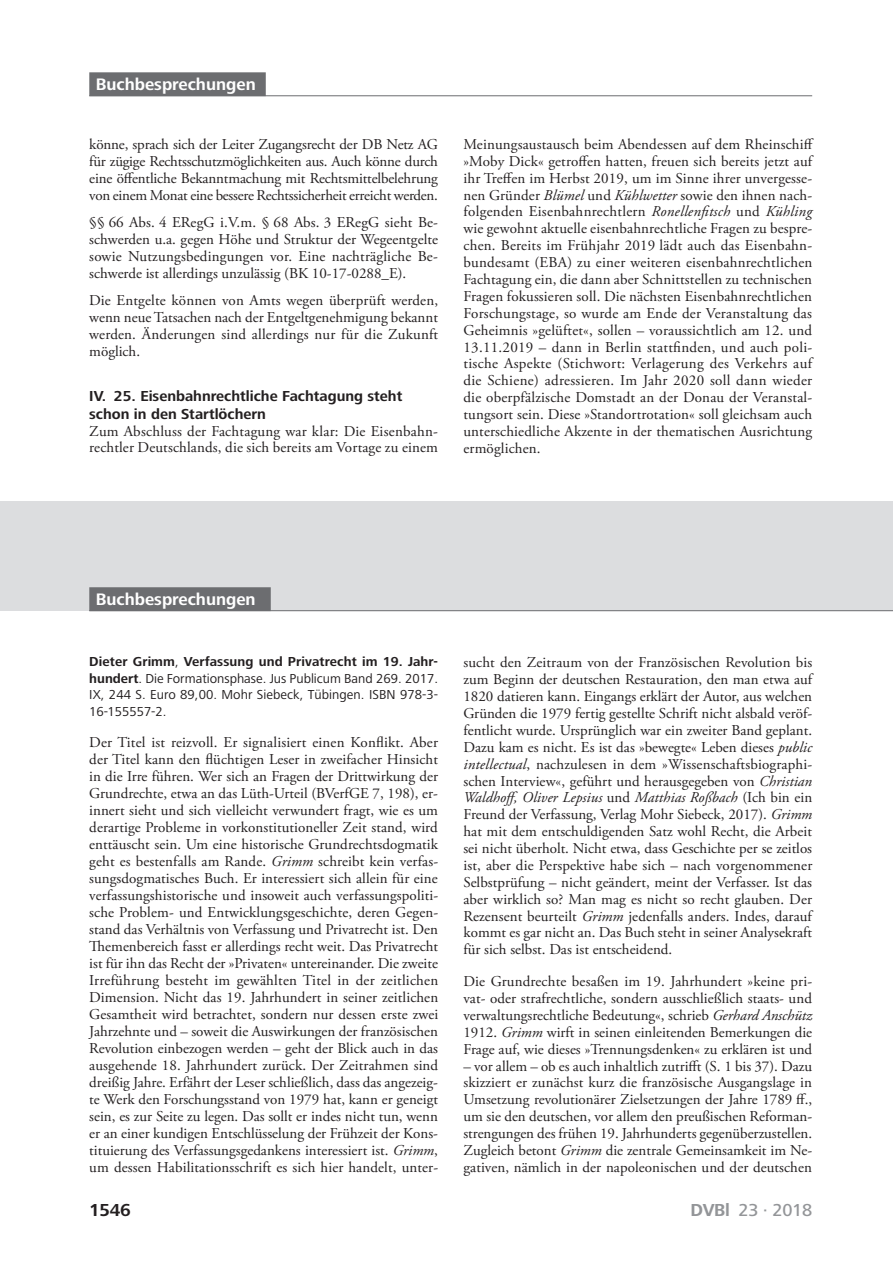
<style>
.page{position:relative;width:893px;height:1263px;background:#fff}
.page>*{position:absolute;margin:0;border:0;box-sizing:border-box;transform-origin:0 0}
.t1{font:500 18px "Frutiger Next LT";letter-spacing:-.015em;color:#939598}
.t2{font:700 18px "Frutiger Next LT";color:#231f20}
.t3{font:700 17.25px "Frutiger Next LT";color:#fff}
.t4{font:15px/17px "Adobe Garamond Pro";letter-spacing:.01em;color:#231f20;text-align:justify}
.t5{font:700 15px/18px "Frutiger Next LT";color:#231f20}
.t6{font:13.5px/16.6px "Frutiger Next LT";letter-spacing:.005em;color:#231f20;text-align:justify}
.s1{font-style:italic}
.s2{font-weight:700}
</style>
<div class="page">
<div style="left:89px;top:72px;width:177px;height:24px;background:#6c6d70"></div>
<hr style="left:89px;top:95px;width:723px;height:1px;background:#6c6d70">
<div style="left:0;top:502px;width:893px;height:109px;background:#dcdddf"></div>
<div style="left:89px;top:587px;width:182px;height:24px;background:#6c6d70"></div>
<hr style="left:89px;top:610px;width:804px;height:1px;background:#6c6d70">
<p class="t3" style="left:96px;top:74px;width:162px">Buchbesprechungen</p>
<p class="t4" style="left:89px;top:136px;width:350px">könne, sprach sich der Leiter Zugangsrecht der DB Netz AG für zügige Rechtsschutzmöglichkeiten aus. Auch könne durch eine öffentliche Bekanntmachung mit Rechtsmittelbelehrung von einem Monat eine bessere Rechtssicherheit erreicht werden.</p>
<p class="t4" style="left:89px;top:214px;width:350px">§§ 66 Abs. 4 ERegG i.V.m. § 68 Abs. 3 ERegG sieht Be&shy;schwerden u.a. gegen Höhe und Struktur der Wegeentgelte sowie Nutzungsbedingungen vor. Eine nachträgliche Be&shy;schwerde ist allerdings unzulässig (BK 10-17-0288_E).</p>
<p class="t4" style="left:89px;top:292px;width:350px">Die Entgelte können von Amts wegen überprüft werden, wenn neue Tatsachen nach der Entgeltgenehmigung bekannt werden. Änderungen sind allerdings nur für die Zukunft möglich.</p>
<p class="t5" style="left:89px;top:387px;width:315px">IV. 25. Eisenbahnrechtliche Fachtagung steht schon in den Startlöchern</p>
<p class="t4" style="left:89px;top:423px;width:350px">Zum Abschluss der Fachtagung war klar: Die Eisenbahn&shy;rechtler Deutschlands, die sich bereits am Vortage zu einem</p>
<p class="t4" style="left:463px;top:136px;width:352px;text-align:left">Meinungsaustausch beim Abendessen auf dem Rheinschiff »Moby Dick« getroffen hatten, freuen sich bereits jetzt auf ihr Treffen im Herbst 2019, um im Sinne ihrer unvergesse&shy;nen Gründer <span class="s1">Blümel</span> und <span class="s1">Kühlwetter</span> sowie den ihnen nach&shy;folgenden Eisenbahnrechtlern <span class="s1">Ronellenfitsch</span> und <span class="s1">Kühling </span>wie gewohnt aktuelle eisenbahnrechtliche Fragen zu bespre&shy;chen. Bereits im Frühjahr 2019 lädt auch das Eisenbahn&shy;bundesamt (EBA) zu einer weiteren eisenbahnrechtlichen Fachtagung ein, die dann aber Schnittstellen zu technischen Fragen fokussieren soll. Die nächsten Eisenbahnrechtlichen Forschungstage, so wurde am Ende der Veranstaltung das Geheimnis »gelüftet«, sollen – voraussichtlich am 12. und 13.11.2019 – dann in Berlin stattfinden, und auch poli&shy;tische Aspekte (Stichwort: Verlagerung des Verkehrs auf die Schiene) adressieren. Im Jahr 2020 soll dann wieder die oberpfälzische Domstadt an der Donau der Veranstal&shy;tungsort sein. Diese »Standortrotation« soll gleichsam auch unterschiedliche Akzente in der thematischen Ausrichtung ermöglichen.</p>
<p class="t3" style="left:96px;top:589px;width:162px">Buchbesprechungen</p>
<p class="t6" style="left:89px;top:653px;width:350px"><span class="s2">Dieter Grimm</span>, <span class="s2">Verfassung und Privatrecht im 19. Jahr&shy;hundert</span>. Die Formationsphase. Jus Publicum Band 269. 2017.<br>IX, 244 S. Euro 89,00. Mohr Siebeck, Tübingen. ISBN 978-3- 16-155557-2.</p>
<p class="t4" style="left:89px;top:734px;width:350px">Der Titel ist reizvoll. Er signalisiert einen Konflikt. Aber der Titel kann den flüchtigen Leser in zweifacher Hinsicht in die Irre führen. Wer sich an Fragen der Drittwirkung der Grundrechte, etwa an das Lüth-Urteil (BVerfGE 7, 198), er&shy;innert sieht und sich vielleicht verwundert fragt, wie es um derartige Probleme in vorkonstitutioneller Zeit stand, wird enttäuscht sein. Um eine historische Grundrechtsdogmatik geht es bestenfalls am Rande. <span class="s1">Grimm</span> schreibt kein verfas&shy;sungsdogmatisches Buch. Er interessiert sich allein für eine verfassungshistorische und insoweit auch verfassungspoliti&shy;sche Problem- und Entwicklungsgeschichte, deren Gegen&shy;stand das Verhältnis von Verfassung und Privatrecht ist. Den Themenbereich fasst er allerdings recht weit. Das Privatrecht ist für ihn das Recht der »Privaten« untereinander. Die zweite Irreführung besteht im gewählten Titel in der zeitlichen Dimension. Nicht das 19. Jahrhundert in seiner zeitlichen Gesamtheit wird betrachtet, sondern nur dessen erste zwei Jahrzehnte und – soweit die Auswirkungen der französischen Revolution einbezogen werden – geht der Blick auch in das ausgehende 18. Jahrhundert zurück. Der Zeitrahmen sind dreißig Jahre. Erfährt der Leser schließlich, dass das angezeig&shy;te Werk den Forschungsstand von 1979 hat, kann er geneigt sein, es zur Seite zu legen. Das sollt er indes nicht tun, wenn er an einer kundigen Entschlüsselung der Frühzeit der Kons&shy;tituierung des Verfassungsgedankens interessiert ist. <span class="s1">Grimm</span>, um dessen Habilitationsschrift es sich hier handelt, unter-</p>
<p class="t4" style="left:463px;top:655px;width:350px">sucht den Zeitraum von der Französischen Revolution bis zum Beginn der deutschen Restauration, den man etwa auf 1820 datieren kann. Eingangs erklärt der Autor, aus welchen Gründen die 1979 fertig gestellte Schrift nicht alsbald veröf&shy;fentlicht wurde. Ursprünglich war ein zweiter Band geplant.<br>Dazu kam es nicht. Es ist das »bewegte« Leben dieses <span class="s1">public intellectual</span>, nachzulesen in dem »Wissenschaftsbiographi&shy;schen Interview«, geführt und herausgegeben von <span class="s1">Christian Waldhoff, Oliver Lepsius</span> und <span class="s1">Matthias Roßbach</span> (Ich bin ein Freund der Verfassung, Verlag Mohr Siebeck, 2017). <span class="s1">Grimm </span>hat mit dem entschuldigenden Satz wohl Recht, die Arbeit sei nicht überholt. Nicht etwa, dass Geschichte per se zeitlos ist, aber die Perspektive habe sich – nach vorgenommener Selbstprüfung – nicht geändert, meint der Verfasser. Ist das aber wirklich so? Man mag es nicht so recht glauben. Der Rezensent beurteilt <span class="s1">Grimm</span> jedenfalls anders. Indes, darauf kommt es gar nicht an. Das Buch steht in seiner Analysekraft für sich selbst. Das ist entscheidend.</p>
<p class="t4" style="left:463px;top:973px;width:350px">Die Grundrechte besaßen im 19. Jahrhundert »keine pri&shy;vat- oder strafrechtliche, sondern ausschließlich staats- und verwaltungsrechtliche Bedeutung«, schrieb <span class="s1">Gerhard Anschütz </span>1912. <span class="s1">Grimm</span> wirft in seinen einleitenden Bemerkungen die Frage auf, wie dieses »Trennungsdenken« zu erklären ist und</p>
<p class="t4" style="left:463px;top:1058px;width:350px">– vor allem – ob es auch inhaltlich zutrifft (S. 1 bis 37). Dazu skizziert er zunächst kurz die französische Ausgangslage in Umsetzung revolutionärer Zielsetzungen der Jahre 1789 ff., um sie den deutschen, vor allem den preußischen Reforman&shy;strengungen des frühen 19. Jahrhunderts gegenüberzustellen.<br>Zugleich betont <span class="s1">Grimm</span> die zentrale Gemeinsamkeit im Ne&shy;gativen, nämlich in der napoleonischen und der deutschen</p>
<p class="t2" style="left:89px;top:1200px;width:43px">1546</p>
<p class="t1" style="left:690px;top:1200px;width:123px"><span class="s2">DVBl</span> 23 · 2018</p>
</div>
